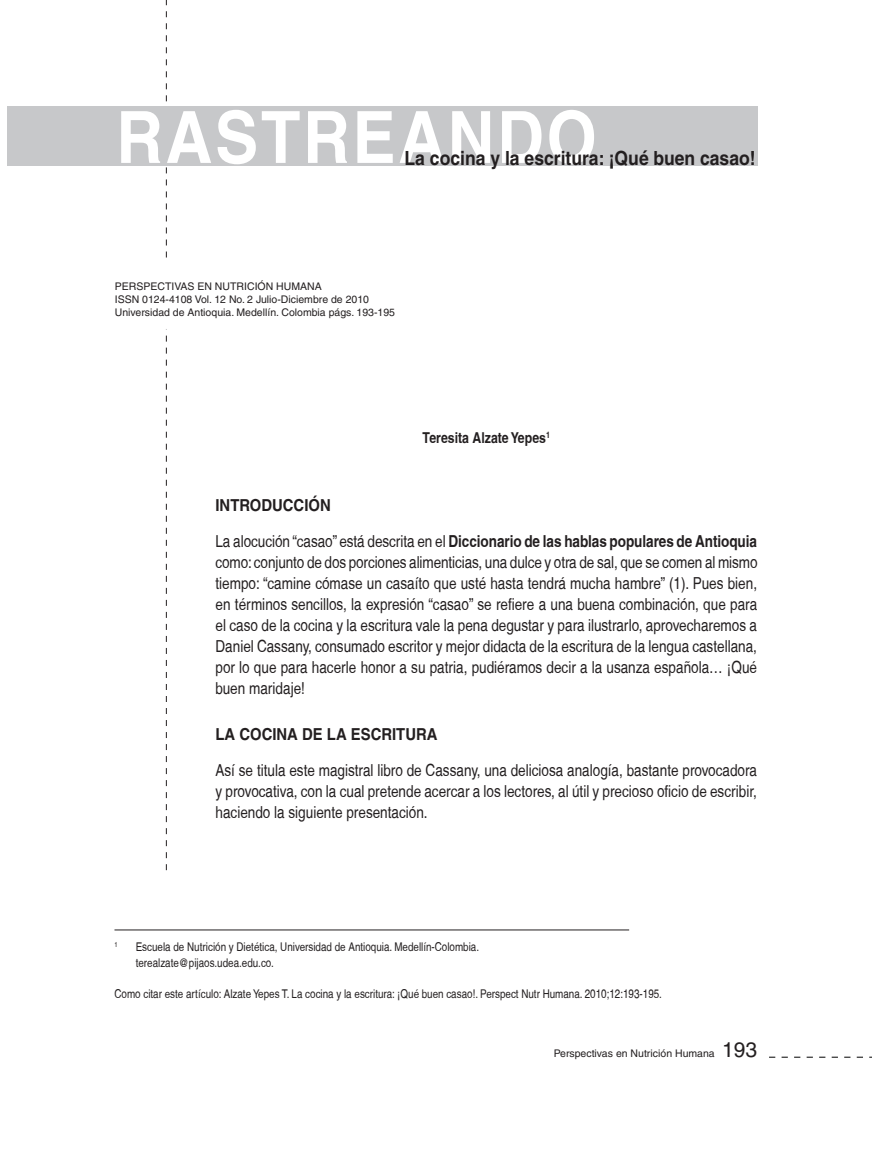
<style>
.page{position:relative;width:872px;height:1149px;background:#fff}
.page>*{position:absolute;margin:0;border:0;box-sizing:border-box;transform-origin:0 0}
.t1{font:700 72px "Helvetica";letter-spacing:.04em;color:#fff;scale:.9 1}
.t2{font:700 19.5px "Helvetica";color:#231f20;scale:.9 1}
.t3{font:condensed 16.5px/21px "Helvetica";color:#231f20;text-align:justify}
.t4{font:700 condensed 16.5px/35.8px "Helvetica";letter-spacing:-.005em;color:#231f20}
.t5{font:700 16.5px "Helvetica";color:#231f20;scale:.9 1}
.t6{font:700 condensed 15px "Helvetica";color:#231f20}
.t7{font:condensed 12px/15.8px "Helvetica";color:#231f20}
.t8{font:10.5px/12.6px "Helvetica";color:#231f20}
.t9{font:condensed 7.05px "Helvetica";color:#231f20}
.s1{font-stretch:normal}
.s2{font-weight:400}
.s3{font-size:21px}
</style>
<div class="page">
<svg style="left:769px;top:1056px;width:103px;height:1px"></svg>
<svg style="left:166px;top:0;width:1px;height:869px"></svg>
<div style="left:7px;top:106px;width:750px;height:60px;background:#c7c8ca"></div>
<div style="left:149px;top:262px;width:34px;height:67px;background:#fff"></div>
<hr style="left:114px;top:929px;width:515px;height:1px;background:#231f20">
<h1 class="t1" style="left:116px;top:94px;width:535px">RASTREANDO</h1>
<p class="t2" style="left:404px;top:146px;width:392px">La cocina y la escritura: ¡Qué buen casao!</p>
<p class="t8" style="left:115px;top:280px;width:282px">PERSPECTIVAS EN NUTRICIÓN HUMANA<br>ISSN 0124-4108 Vol. 12 No. 2 Julio-Diciembre de 2010<br>Universidad de Antioquia. Medellín. Colombia págs. 193-195</p>
<p class="t6" style="left:422px;top:428px;width:129px">Teresita Alzate Yepes<sup>1</sup></p>
<p class="t4" style="left:215px;top:486px;width:543px"><span class="s1">INTRODUCCIÓN<br></span><span class="s2">La alocución “casao” está descrita en el</span> Diccionario de las hablas populares de Antioquia</p>
<p class="t3" style="left:215px;top:551px;width:543px">como: conjunto de dos porciones alimenticias, una dulce y otra de sal, que se comen al mismo tiempo: “camine cómase un casaíto que usté hasta tendrá mucha hambre” (1). Pues bien, en términos sencillos, la expresión “casao” se refiere a una buena combinación, que para el caso de la cocina y la escritura vale la pena degustar y para ilustrarlo, aprovecharemos a Daniel Cassany, consumado escritor y mejor didacta de la escritura de la lengua castellana, por lo que para hacerle honor a su patria, pudiéramos decir a la usanza española… ¡Qué buen maridaje!</p>
<p class="t5" style="left:215px;top:724px;width:248px">LA COCINA DE LA ESCRITURA</p>
<p class="t3" style="left:215px;top:759px;width:543px">Así se titula este magistral libro de Cassany, una deliciosa analogía, bastante provocadora y provocativa, con la cual pretende acercar a los lectores, al útil y precioso oficio de escribir, haciendo la siguiente presentación.</p>
<p class="t9" style="left:114px;top:939px;width:5px">1</p>
<p class="t7" style="left:136px;top:938px;width:345px">Escuela de Nutrición y Dietética, Universidad de Antioquia. Medellín-Colombia. terealzate@pijaos.udea.edu.co.</p>
<p class="t7" style="left:114px;top:985px;width:549px">Como citar este artículo: Alzate Yepes T. La cocina y la escritura: ¡Qué buen casao!. Perspect Nutr Humana. 2010;12:193-195.</p>
<p class="t8" style="left:554px;top:1046px;width:205px">Perspectivas en Nutrición Humana <span class="s3">193</span></p>
</div>
